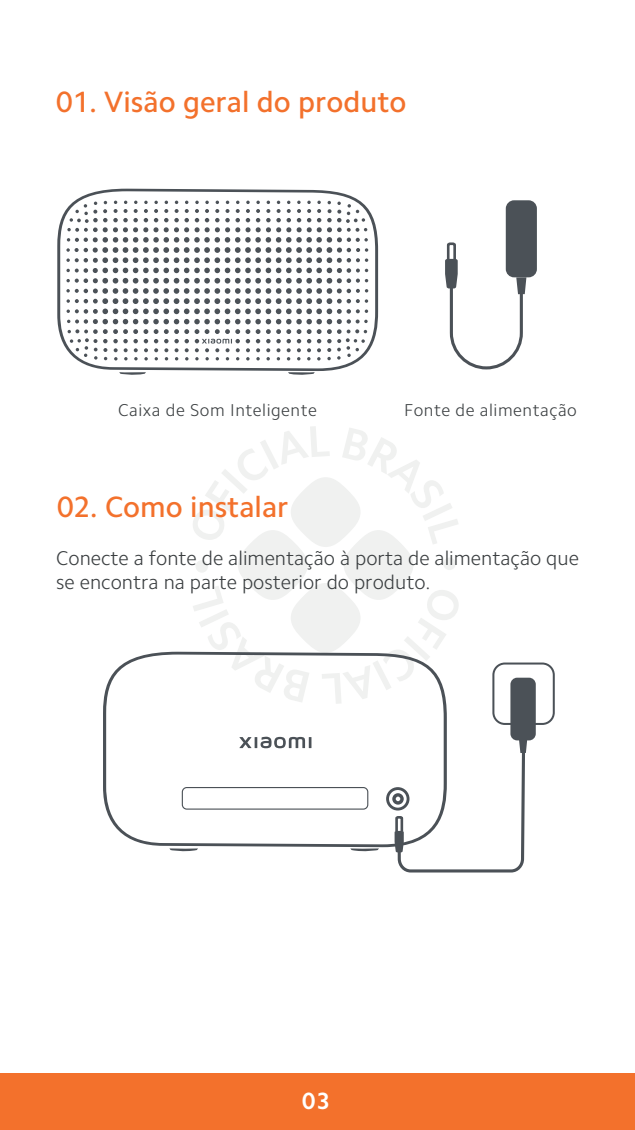
<style>
.page{position:relative;width:635px;height:1130px;background:#fff}
.page>*{position:absolute;margin:0;border:0;box-sizing:border-box;transform-origin:0 0}
.t1{font:500 29.6px "Camphor Pro";color:#f3712c}
.t2{font:700 23.6px "Camphor Pro";color:#fff}
.t3{font:300 20px/24px "Camphor Pro";color:#3b3f41}
.t4{font:300 17.2px "Camphor Pro";letter-spacing:.03em;color:#3b3f41}
</style>
<div class="page">
<div style="left:0;top:1073px;width:635px;height:56px;background:#f3712c"></div>
<div style="left:506px;top:200px;width:31px;height:77px;background:#4b5157;border-radius:8px"></div>
<svg style="left:445px;top:241px;width:81px;height:129px"></svg>
<svg style="left:57px;top:189px;width:321px;height:182px"></svg>
<svg style="left:119px;top:372px;width:27px;height:3px"></svg>
<svg style="left:288px;top:372px;width:27px;height:3px"></svg>
<svg style="left:66px;top:200px;width:302px;height:160px"></svg>
<svg style="left:103px;top:652px;width:66px;height:194px"></svg>
<svg style="left:169px;top:426px;width:386px;height:447px"></svg>
<svg style="left:392px;top:793px;width:12px;height:11px"></svg>
<div style="left:182px;top:787px;width:186px;height:22px;border:1px solid #4b5157;border-radius:4px"></div>
<h1 class="t1" style="left:56px;top:84px;width:352px">01. Visão geral do produto</h1>
<p class="t4" style="left:118px;top:399px;width:200px">Caixa de Som Inteligente</p>
<p class="t4" style="left:404px;top:399px;width:174px">Fonte de alimentação</p>
<h1 class="t1" style="left:57px;top:489px;width:233px">02. Como instalar</h1>
<p class="t3" style="left:56px;top:546px;width:524px">Conecte a fonte de alimentação à porta de alimentação que se encontra na parte posterior do produto.</p>
<p class="t2" style="left:302px;top:1087px;width:29px">03</p>
</div>
